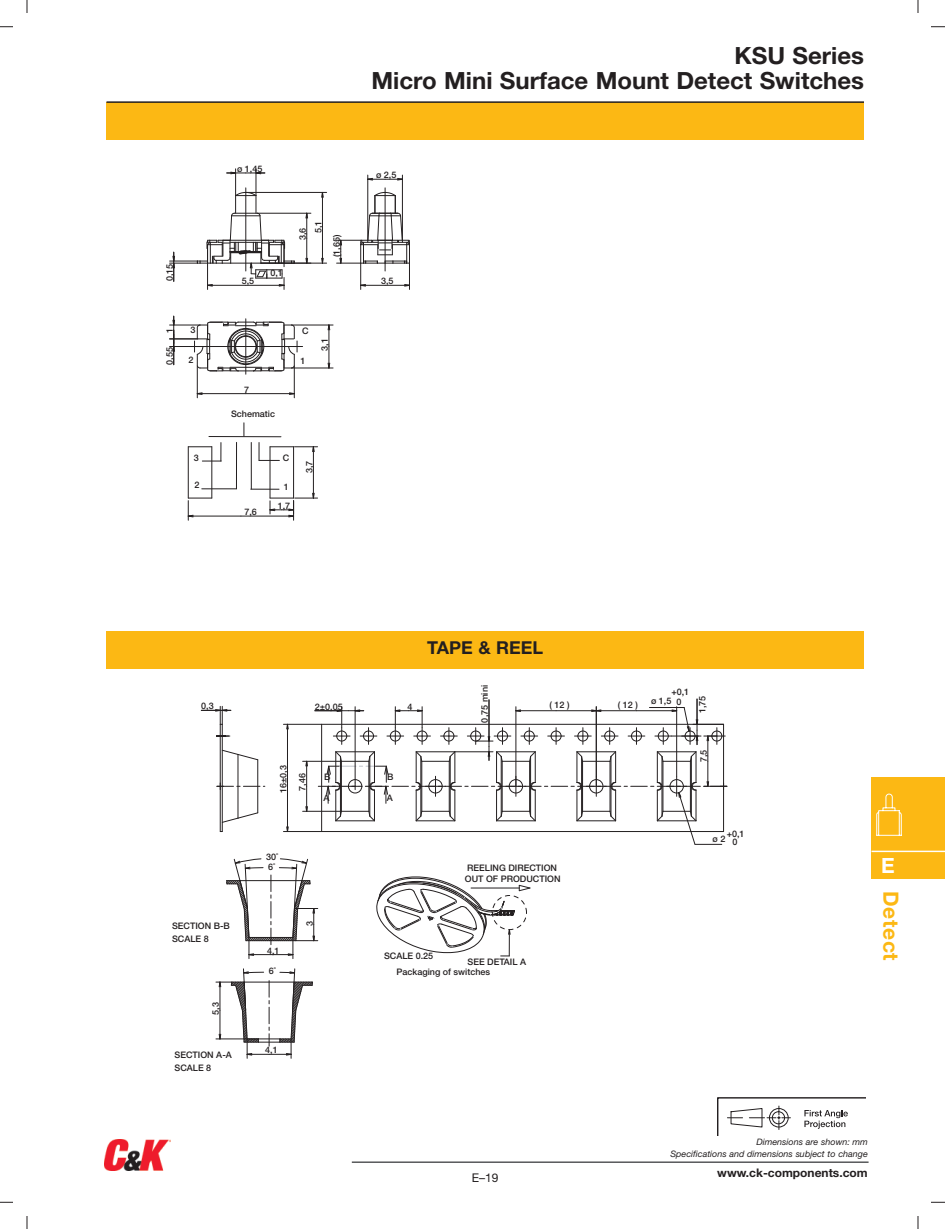
<style>
.page{position:relative;width:945px;height:1229px;background:#fff}
.page>*{position:absolute;margin:0;border:0;box-sizing:border-box;transform-origin:0 0}
.t1{font:700 23.7px/25.2px "Helvetica Neue";color:#231f20;text-align:right}
.t2{font:700 21px "Helvetica Neue";color:#fcb814}
.t3{font:700 21px "Helvetica Neue";color:#fff}
.t4{font:700 17.85px "Helvetica Neue";color:#231f20}
.t5{font:12px "Helvetica Neue";color:#231f20}
.t6{font:700 11.85px "Helvetica Neue";color:#231f20}
.t7{font:500 9px/13px "Helvetica Neue";color:#231f20}
.t8{font:italic 8.85px/11.9px "Helvetica Neue";color:#231f20;text-align:right}
</style>
<div class="page">
<svg style="left:0;top:1201px;width:28px;height:27px"></svg>
<svg style="left:0;top:0;width:28px;height:27px"></svg>
<svg style="left:918px;top:0;width:27px;height:27px"></svg>
<svg style="left:918px;top:1201px;width:27px;height:27px"></svg>
<div style="left:14px;top:13px;width:26px;height:27px;background:#fff"></div>
<div style="left:904px;top:13px;width:28px;height:27px;background:#fff"></div>
<div style="left:14px;top:1188px;width:26px;height:27px;background:#fff"></div>
<div style="left:904px;top:1188px;width:28px;height:27px;background:#fff"></div>
<div style="left:872px;top:777px;width:73px;height:102px;background:#fcb814"></div>
<hr style="left:872px;top:850px;width:73px;height:2px;background:#fff">
<svg style="left:876px;top:793px;width:26px;height:43px"></svg>
<hr style="left:352px;top:1161px;width:517px;height:1px;background:#57585a">
<img style="left:104px;top:1139px;width:67px;height:32px">
<div style="left:106px;top:103px;width:758px;height:37px;background:#fcb814"></div>
<hr style="left:106px;top:101px;width:758px;height:2px;background:#231f20">
<div style="left:106px;top:631px;width:758px;height:37px;background:#fcb814"></div>
<svg style="left:717px;top:1097px;width:149px;height:38px"></svg>
<hr style="left:202px;top:488px;width:34px;height:1px;background:#231f20">
<hr style="left:236px;top:442px;width:1px;height:47px;background:#231f20">
<hr style="left:209px;top:436px;width:72px;height:1px;background:#231f20">
<svg style="left:244px;top:423px;width:1px;height:13px"></svg>
<hr style="left:188px;top:447px;width:1px;height:51px;background:#231f20">
<hr style="left:211px;top:447px;width:1px;height:51px;background:#231f20">
<svg style="left:188px;top:442px;width:34px;height:19px"></svg>
<hr style="left:241px;top:516px;width:53px;height:1px;background:#231f20">
<hr style="left:188px;top:516px;width:53px;height:1px;background:#231f20">
<svg style="left:187px;top:497px;width:25px;height:23px"></svg>
<svg style="left:170px;top:316px;width:133px;height:58px"></svg>
<hr style="left:292px;top:367px;width:41px;height:1px;background:#231f20">
<hr style="left:292px;top:325px;width:41px;height:1px;background:#231f20">
<svg style="left:327px;top:324px;width:4px;height:45px"></svg>
<hr style="left:294px;top:366px;width:1px;height:32px;background:#231f20">
<hr style="left:197px;top:366px;width:1px;height:32px;background:#231f20">
<hr style="left:246px;top:393px;width:48px;height:1px;background:#231f20">
<hr style="left:197px;top:393px;width:49px;height:1px;background:#231f20">
<svg style="left:289px;top:392px;width:6px;height:3px"></svg>
<svg style="left:196px;top:392px;width:7px;height:3px"></svg>
<hr style="left:257px;top:213px;width:54px;height:1px;background:#231f20">
<svg style="left:305px;top:212px;width:3px;height:51px"></svg>
<hr style="left:402px;top:175px;width:1px;height:67px;background:#231f20">
<hr style="left:367px;top:175px;width:1px;height:67px;background:#231f20">
<svg style="left:367px;top:177px;width:36px;height:4px"></svg>
<svg style="left:337px;top:188px;width:73px;height:101px"></svg>
<hr style="left:261px;top:263px;width:66px;height:1px;background:#231f20">
<hr style="left:246px;top:192px;width:81px;height:1px;background:#231f20">
<hr style="left:322px;top:228px;width:1px;height:35px;background:#231f20">
<hr style="left:322px;top:192px;width:1px;height:36px;background:#231f20">
<svg style="left:321px;top:257px;width:3px;height:7px"></svg>
<svg style="left:321px;top:191px;width:3px;height:7px"></svg>
<svg style="left:251px;top:442px;width:67px;height:78px"></svg>
<svg style="left:170px;top:169px;width:125px;height:120px"></svg>
<svg style="left:217px;top:783px;width:48px;height:6px"></svg>
<hr style="left:220px;top:724px;width:1px;height:107px;background:#231f20">
<svg style="left:221px;top:749px;width:38px;height:11px"></svg>
<svg style="left:221px;top:812px;width:38px;height:11px"></svg>
<hr style="left:257px;top:759px;width:1px;height:54px;background:#231f20">
<hr style="left:222px;top:724px;width:1px;height:107px;background:#231f20">
<hr style="left:238px;top:754px;width:1px;height:64px;background:#231f20">
<hr style="left:283px;top:831px;width:39px;height:1px;background:#231f20">
<hr style="left:283px;top:724px;width:39px;height:1px;background:#231f20">
<hr style="left:287px;top:778px;width:1px;height:53px;background:#231f20">
<hr style="left:287px;top:724px;width:1px;height:54px;background:#231f20">
<svg style="left:286px;top:723px;width:3px;height:7px"></svg>
<svg style="left:201px;top:706px;width:30px;height:19px"></svg>
<hr style="left:303px;top:761px;width:38px;height:1px;background:#231f20">
<hr style="left:303px;top:811px;width:38px;height:1px;background:#231f20">
<svg style="left:305px;top:760px;width:3px;height:52px"></svg>
<svg style="left:216px;top:968px;width:97px;height:90px"></svg>
<svg style="left:226px;top:858px;width:92px;height:100px"></svg>
<svg style="left:376px;top:876px;width:155px;height:80px"></svg>
<svg style="left:315px;top:699px;width:412px;height:146px"></svg>
<h1 class="t1" style="left:371px;top:45px;width:494px">KSU Series<br>Micro Mini Surface Mount Detect Switches</h1>
<p class="t7" style="left:237px;top:163px;width:27px">ø 1,45</p>
<p class="t7" style="left:376px;top:169px;width:22px">ø 2,5</p>
<p class="t7" style="left:164px;top:281px;width:19px;rotate:-90deg">0,15</p>
<p class="t7" style="left:313px;top:233px;width:14px;rotate:-90deg">5,1</p>
<p class="t7" style="left:297px;top:240px;width:14px;rotate:-90deg">3,6</p>
<p class="t7" style="left:331px;top:257px;width:24px;rotate:-90deg">(1,65)</p>
<p class="t7" style="left:270px;top:267px;width:14px">0,1</p>
<p class="t7" style="left:242px;top:275px;width:14px">5,5</p>
<p class="t7" style="left:381px;top:275px;width:14px">3,5</p>
<p class="t7" style="left:164px;top:333px;width:7px;rotate:-90deg">1</p>
<p class="t7" style="left:164px;top:365px;width:19px;rotate:-90deg">0,55</p>
<p class="t7" style="left:191px;top:324px;width:7px">3</p>
<p class="t7" style="left:189px;top:354px;width:7px">2</p>
<p class="t7" style="left:244px;top:384px;width:7px">7</p>
<p class="t7" style="left:231px;top:408px;width:46px">Schematic</p>
<p class="t7" style="left:302px;top:325px;width:8px">C</p>
<p class="t7" style="left:301px;top:355px;width:7px">1</p>
<p class="t7" style="left:319px;top:350px;width:14px;rotate:-90deg">3,1</p>
<p class="t7" style="left:283px;top:452px;width:8px">C</p>
<p class="t7" style="left:194px;top:452px;width:7px">3</p>
<p class="t7" style="left:195px;top:479px;width:7px">2</p>
<p class="t7" style="left:284px;top:481px;width:7px">1</p>
<p class="t7" style="left:244px;top:506px;width:14px">7,6</p>
<p class="t7" style="left:278px;top:500px;width:14px">1,7</p>
<p class="t7" style="left:303px;top:473px;width:14px;rotate:-90deg">3,7</p>
<h3 class="t4" style="left:427px;top:641px;width:118px">TAPE &amp; REEL</h3>
<p class="t7" style="left:479px;top:722px;width:39px;rotate:-90deg">0,75 mini</p>
<p class="t7" style="left:201px;top:700px;width:14px">0,3</p>
<p class="t7" style="left:315px;top:701px;width:29px">2±0,05</p>
<p class="t7" style="left:407px;top:701px;width:7px">4</p>
<p class="t7" style="left:550px;top:699px;width:22px">( 12 )</p>
<p class="t7" style="left:618px;top:699px;width:22px">( 12 )</p>
<p class="t7" style="left:278px;top:793px;width:29px;rotate:-90deg">16±0,3</p>
<p class="t7" style="left:297px;top:790px;width:19px;rotate:-90deg">7,46</p>
<p class="t7" style="left:324px;top:771px;width:8px">B</p>
<p class="t7" style="left:387px;top:771px;width:8px">B</p>
<p class="t7" style="left:324px;top:792px;width:8px">A</p>
<p class="t7" style="left:387px;top:792px;width:8px">A</p>
<p class="t7" style="left:266px;top:851px;width:14px">30˚</p>
<p class="t7" style="left:268px;top:860px;width:9px">6˚</p>
<p class="t7" style="left:465px;top:863px;width:97px;line-height:10.5px">REELING DIRECTION<br>OUT OF PRODUCTION</p>
<p class="t7" style="left:651px;top:688px;width:40px;line-height:9px;text-indent:20px">+0,1 ø 1,5 0</p>
<p class="t7" style="left:697px;top:713px;width:19px;rotate:-90deg">1,75</p>
<p class="t7" style="left:698px;top:762px;width:14px;rotate:-90deg">7,5</p>
<p class="t7" style="left:727px;top:828px;width:19px">+0,1</p>
<p class="t7" style="left:713px;top:833px;width:14px">ø 2</p>
<p class="t7" style="left:732px;top:836px;width:7px">0</p>
<p class="t7" style="left:172px;top:920px;width:59px">SECTION B-B<br>SCALE 8</p>
<p class="t7" style="left:210px;top:1014px;width:14px;rotate:-90deg">5,3</p>
<p class="t7" style="left:175px;top:1049px;width:59px">SECTION A-A<br>SCALE 8</p>
<p class="t7" style="left:267px;top:944px;width:14px">4,1</p>
<p class="t7" style="left:269px;top:965px;width:9px">6˚</p>
<p class="t7" style="left:304px;top:926px;width:7px;rotate:-90deg">3</p>
<p class="t7" style="left:265px;top:1044px;width:14px">4,1</p>
<p class="t7" style="left:384px;top:950px;width:51px">SCALE 0.25</p>
<p class="t7" style="left:468px;top:956px;width:60px">SEE DETAIL A</p>
<p class="t7" style="left:397px;top:966px;width:95px">Packaging of switches</p>
<h2 class="t3" style="left:881px;top:858px;width:15px">E</h2>
<h2 class="t2" style="left:899px;top:891px;width:71px;rotate:90deg">Detect</h2>
<h3 class="t5" style="left:472px;top:1173px;width:28px">E–19</h3>
<p class="t8" style="left:670px;top:1136px;width:199px">Dimensions are shown: mm<br>Specifications and dimensions subject to change</p>
<h3 class="t6" style="left:717px;top:1168px;width:152px">www.ck-components.com</h3>
</div>
